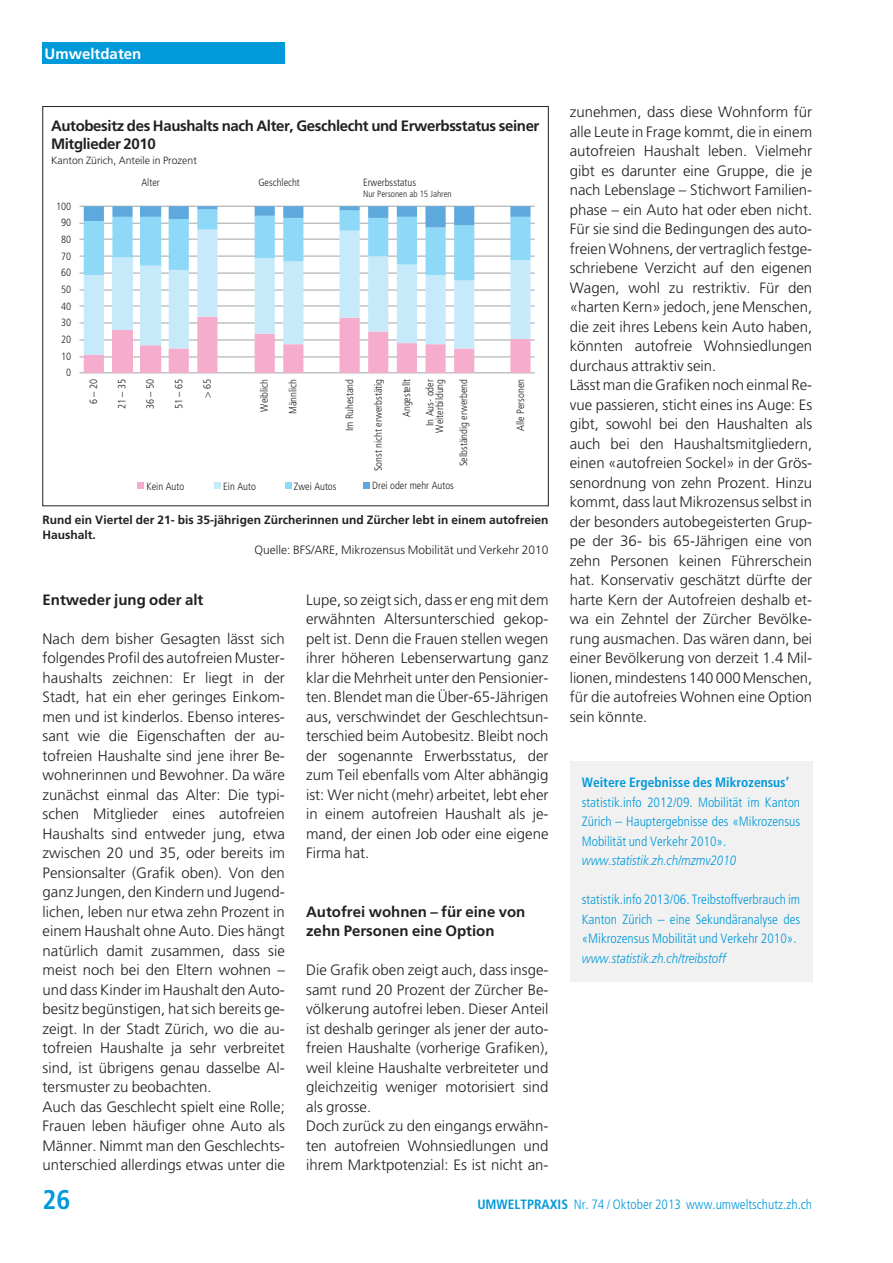
<style>
.page{position:relative;width:893px;height:1263px;background:#fff}
.page>*{position:absolute;margin:0;border:0;box-sizing:border-box;transform-origin:0 0}
.t1{font:700 condensed 27px "Frutiger LT Std";color:#0099d9}
.t2{font:300 15px/19.5px "Frutiger LT Std";color:#231f20}
.t3{font:700 15px/18px "Frutiger LT Std";letter-spacing:-.025em;color:#231f20}
.t4{font:700 15px/19.5px "Frutiger LT Std";color:#231f20}
.t5{font:700 15px "Frutiger LT Std";color:#fff}
.t6{font:300 condensed 13.5px/19.5px "Frutiger LT Std";color:#0099d9;text-align:justify}
.t7{font:italic 300 13.5px "Frutiger LT Std";color:#0099d9;scale:.85 1}
.t8{font:700 condensed 13.5px "Frutiger LT Std";color:#0099d9}
.t9{font:700 12px/15px "Frutiger LT Std";color:#231f20}
.t10{font:300 12px "Frutiger LT Std";color:#231f20}
.t11{font:300 condensed 10.5px/9.6px "Frutiger LT Std";color:#231f20;text-align:center}
.t12{font:300 10.5px "Frutiger LT Std";color:#231f20}
.t13{font:300 condensed 9px "Frutiger LT Std";color:#231f20}
.s1{font-weight:700}
</style>
<div class="page">
<div style="left:43px;top:43px;width:242px;height:21px;background:#0099d9"></div>
<hr style="left:80px;top:372px;width:455px;height:1px;background:#a7a9ac">
<hr style="left:80px;top:356px;width:455px;height:1px;background:#a7a9ac">
<hr style="left:80px;top:339px;width:455px;height:1px;background:#a7a9ac">
<hr style="left:80px;top:322px;width:455px;height:1px;background:#a7a9ac">
<hr style="left:80px;top:305px;width:455px;height:1px;background:#a7a9ac">
<hr style="left:80px;top:290px;width:455px;height:1px;background:#a7a9ac">
<hr style="left:80px;top:273px;width:455px;height:1px;background:#a7a9ac">
<hr style="left:80px;top:256px;width:455px;height:1px;background:#a7a9ac">
<hr style="left:80px;top:239px;width:455px;height:1px;background:#a7a9ac">
<hr style="left:80px;top:223px;width:455px;height:1px;background:#a7a9ac">
<hr style="left:80px;top:206px;width:455px;height:1px;background:#a7a9ac">
<svg style="left:84px;top:355px;width:447px;height:18px"></svg>
<svg style="left:84px;top:280px;width:447px;height:75px"></svg>
<svg style="left:84px;top:206px;width:447px;height:74px"></svg>
<div style="left:363px;top:482px;width:7px;height:7px;background:#5da9dd"></div>
<div style="left:285px;top:482px;width:6px;height:7px;background:#8ed8f8"></div>
<div style="left:214px;top:482px;width:7px;height:7px;background:#c7eafb"></div>
<div style="left:138px;top:482px;width:6px;height:7px;background:#f6adcd"></div>
<div style="left:570px;top:761px;width:242px;height:221px;background:#f1f1f2"></div>
<p class="t5" style="left:45px;top:46px;width:98px">Umweltdaten</p>
<p class="t3" style="left:51px;top:117px;width:490px">Autobesitz des Haushalts nach Alter, Geschlecht und Erwerbsstatus seiner<br>Mitglieder 2010</p>
<p class="t12" style="left:51px;top:155px;width:147px">Kanton Zürich, Anteile in Prozent</p>
<p class="t11" style="left:56px;top:202px;width:17px">100</p>
<p class="t11" style="left:61px;top:218px;width:12px">90</p>
<p class="t11" style="left:61px;top:235px;width:12px">80</p>
<p class="t11" style="left:61px;top:252px;width:12px">70</p>
<p class="t11" style="left:61px;top:268px;width:12px">60</p>
<p class="t11" style="left:61px;top:285px;width:12px">50</p>
<p class="t11" style="left:61px;top:302px;width:12px">40</p>
<p class="t11" style="left:61px;top:318px;width:12px">30</p>
<p class="t11" style="left:61px;top:335px;width:12px">20</p>
<p class="t11" style="left:61px;top:352px;width:12px">10</p>
<p class="t11" style="left:66px;top:368px;width:7px">0</p>
<p class="t11" style="left:141px;top:178px;width:20px">Alter</p>
<p class="t11" style="left:258px;top:178px;width:43px">Geschlecht</p>
<p class="t11" style="left:363px;top:178px;width:55px">Erwerbsstatus</p>
<p class="t13" style="left:363px;top:189px;width:90px">Nur Personen ab 15 Jahren</p>
<p class="t11" style="left:89px;top:404px;width:27px;rotate:-90deg">6 – 20</p>
<p class="t11" style="left:118px;top:409px;width:32px;rotate:-90deg">21 – 35</p>
<p class="t11" style="left:146px;top:409px;width:32px;rotate:-90deg">36 – 50</p>
<p class="t11" style="left:175px;top:409px;width:32px;rotate:-90deg">51 – 65</p>
<p class="t11" style="left:203px;top:398px;width:20px;rotate:-90deg">&gt; 65</p>
<p class="t11" style="left:260px;top:411px;width:34px;rotate:-90deg">Weiblich</p>
<p class="t11" style="left:288px;top:414px;width:37px;rotate:-90deg">Männlich</p>
<p class="t11" style="left:345px;top:431px;width:54px;rotate:-90deg">Im Ruhestand</p>
<p class="t11" style="left:374px;top:471px;width:94px;rotate:-90deg">Sonst nicht erwerbstätig</p>
<p class="t11" style="left:402px;top:417px;width:40px;rotate:-90deg">Angestellt</p>
<p class="t11" style="left:426px;top:432px;width:55px;rotate:-90deg">In Aus- oder<br>Weiterbildung</p>
<p class="t11" style="left:459px;top:466px;width:89px;rotate:-90deg">Selbständig erwerbend</p>
<p class="t11" style="left:516px;top:431px;width:54px;rotate:-90deg">Alle Personen</p>
<p class="t11" style="left:146px;top:482px;width:39px">Kein Auto</p>
<p class="t11" style="left:223px;top:482px;width:34px">Ein Auto</p>
<p class="t11" style="left:294px;top:482px;width:44px">Zwei Autos</p>
<p class="t11" style="left:372px;top:481px;width:83px">Drei oder mehr Autos</p>
<p class="t9" style="left:43px;top:513px;width:507px">Rund ein Viertel der 21- bis 35-jährigen Zürcherinnen und Zürcher lebt in einem autofreien<br>Haushalt.</p>
<p class="t10" style="left:254px;top:544px;width:296px">Quelle: BFS/ARE, Mikrozensus Mobilität und Verkehr 2010</p>
<p class="t4" style="left:43px;top:590px;width:162px">Entweder jung oder alt</p>
<p class="t2" style="left:43px;top:629px;width:244px">Nach dem bisher Gesagten lässt sich folgendes Profil des autofreien Muster&shy;haushalts zeichnen: Er liegt in der Stadt, hat ein eher geringes Einkom&shy;men und ist kinderlos. Ebenso interes&shy;sant wie die Eigenschaften der au&shy;tofreien Haushalte sind jene ihrer Be&shy;wohnerinnen und Bewohner. Da wäre zunächst einmal das Alter: Die typi&shy;schen Mitglieder eines autofreien Haushalts sind entweder jung, etwa zwischen 20 und 35, oder bereits im Pensionsalter (Grafik oben). Von den ganz Jungen, den Kindern und Jugend&shy;lichen, leben nur etwa zehn Prozent in einem Haushalt ohne Auto. Dies hängt natürlich damit zusammen, dass sie meist noch bei den Eltern wohnen – und dass Kinder im Haushalt den Auto&shy;besitz begünstigen, hat sich bereits ge&shy;zeigt. In der Stadt Zürich, wo die au&shy;tofreien Haushalte ja sehr verbreitet sind, ist übrigens genau dasselbe Al&shy;tersmuster zu beobachten.<br>Auch das Geschlecht spielt eine Rolle; Frauen leben häufiger ohne Auto als Männer. Nimmt man den Geschlechts&shy;unterschied allerdings etwas unter die</p>
<p class="t2" style="left:306px;top:590px;width:244px;text-align:justify">Lupe, so zeigt sich, dass er eng mit dem erwähnten Altersunterschied gekop&shy;pelt ist. Denn die Frauen stellen wegen ihrer höheren Lebenserwartung ganz klar die Mehrheit unter den Pensionier&shy;ten. Blendet man die Über-65-Jährigen aus, verschwindet der Geschlechtsun&shy;terschied beim Autobesitz. Bleibt noch der sogenannte Erwerbsstatus, der zum Teil ebenfalls vom Alter abhängig ist: Wer nicht (mehr) arbeitet, lebt eher in einem autofreien Haushalt als je&shy;mand, der einen Job oder eine eigene Firma hat.</p>
<p class="t4" style="left:306px;top:902px;width:221px">Autofrei wohnen – für eine von zehn Personen eine Option</p>
<p class="t2" style="left:306px;top:961px;width:244px">Die Grafik oben zeigt auch, dass insge&shy;samt rund 20 Prozent der Zürcher Be&shy;völkerung autofrei leben. Dieser Anteil ist deshalb geringer als jener der auto - freien Haushalte (vorherige Grafiken), weil kleine Haushalte verbreiteter und gleichzeitig weniger motorisiert sind als grosse.<br>Doch zurück zu den eingangs erwähn&shy;ten autofreien Wohnsiedlungen und ihrem Marktpotenzial: Es ist nicht an-</p>
<p class="t2" style="left:570px;top:103px;width:244px">zunehmen, dass diese Wohnform für alle Leute in Frage kommt, die in einem autofreien Haushalt leben. Vielmehr gibt es darunter eine Gruppe, die je nach Lebenslage – Stichwort Familien&shy;phase – ein Auto hat oder eben nicht.<br>Für sie sind die Bedingungen des auto - freien Wohnens, der vertraglich festge&shy;schriebene Verzicht auf den eigenen Wagen, wohl zu restriktiv. Für den «harten Kern» jedoch, jene Menschen, die zeit ihres Lebens kein Auto haben, könnten autofreie Wohnsiedlungen durchaus attraktiv sein.<br>Lässt man die Grafiken noch einmal Re&shy;vue passieren, sticht eines ins Auge: Es gibt, sowohl bei den Haushalten als auch bei den Haushaltsmitgliedern, einen «autofreien Sockel» in der Grös&shy;senordnung von zehn Prozent. Hinzu kommt, dass laut Mikrozensus selbst in der besonders autobegeisterten Grup&shy;pe der 36- bis 65-Jährigen eine von zehn Personen keinen Führerschein hat. Konservativ geschätzt dürfte der harte Kern der Autofreien deshalb et&shy;wa ein Zehntel der Zürcher Bevölke&shy;rung ausmachen. Das wären dann, bei einer Bevölkerung von derzeit 1.4 Mil&shy;lionen, mindestens 140 000 Menschen, für die autofreies Wohnen eine Option sein könnte.</p>
<p class="t8" style="left:582px;top:776px;width:209px">Weitere Ergebnisse des Mikrozensus’</p>
<p class="t6" style="left:582px;top:793px;width:220px">statistik.info 2012/09. Mobilität im Kanton Zürich – Hauptergebnisse des «Mikrozensus Mobilität und Verkehr 2010».</p>
<p class="t7" style="left:582px;top:853px;width:183px">www.statistik.zh.ch/mzmv2010</p>
<p class="t6" style="left:582px;top:890px;width:220px">statistik.info 2013/06. Treibstoffverbrauch im Kanton Zürich – eine Sekundäranalyse des «Mikrozensus Mobilität und Verkehr 2010».</p>
<p class="t7" style="left:582px;top:950px;width:171px">www.statistik.zh.ch/treibstoff</p>
<h1 class="t1" style="left:43px;top:1186px;width:30px">26</h1>
<p class="t6" style="left:477px;top:1195px;width:336px"><span class="s1">UMWELTPRAXIS</span> Nr. 74 / Oktober 2013 www.umweltschutz.zh.ch</p>
</div>
